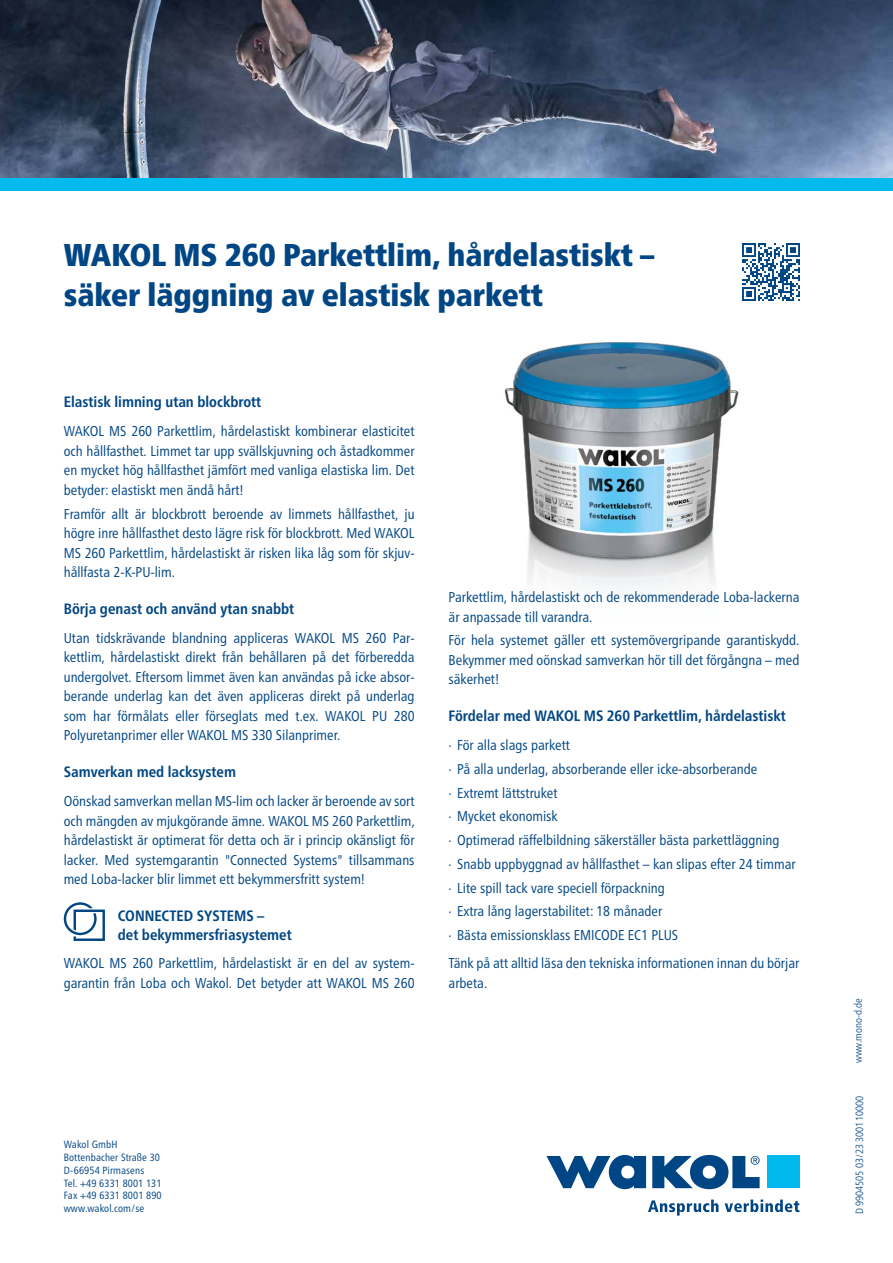
<style>
.page{position:relative;width:893px;height:1263px;background:#fff}
.page>*{position:absolute;margin:0;border:0;box-sizing:border-box;transform-origin:0 0}
.t1{font:900 condensed 31.5px/40.5px "Frutiger Neue LTW1 G";color:#004684}
.t2{font:700 condensed 15px/19.5px "Frutiger Neue LTW1 G";color:#004684}
.t3{font:condensed 14.25px/19.5px "Frutiger Neue LTW1 G";color:#004684;text-align:justify}
.t4{font:condensed 10.5px/12.8px "Frutiger Neue LTW1 G";letter-spacing:.01em;color:#004684}
.t5{font:300 condensed 10.5px "Frutiger Neue LTW1 G";color:#004684}
</style>
<div class="page">
<svg style="left:648px;top:1199px;width:70px;height:16px"></svg>
<svg style="left:725px;top:1199px;width:74px;height:13px"></svg>
<svg style="left:546px;top:1155px;width:100px;height:34px"></svg>
<svg style="left:652px;top:1155px;width:108px;height:34px"></svg>
<div style="left:767px;top:1156px;width:32px;height:32px;background:#00baee"></div>
<img style="left:0;top:0;width:893px;height:179px">
<div style="left:0;top:179px;width:893px;height:12px;background:#05bbee"></div>
<img style="left:504px;top:342px;width:235px;height:247px">
<img style="left:742px;top:243px;width:57px;height:57px">
<svg style="left:64px;top:902px;width:41px;height:39px"></svg>
<h1 class="t1" style="left:64px;top:231px;width:592px">WAKOL MS 260 Parkettlim, hårdelastiskt – säker läggning av elastisk parkett</h1>
<p class="t2" style="left:64px;top:391px;width:199px">Elastisk limning utan blockbrott</p>
<p class="t3" style="left:64px;top:420px;width:352px">WAKOL MS 260 Parkettlim, hårdelastiskt kombinerar elasticitet och hållfasthet. Limmet tar upp svällskjuvning och åstadkommer en mycket hög hållfasthet jämfört med vanliga elastiska lim. Det betyder: elastiskt men ändå hårt!</p>
<p class="t3" style="left:64px;top:503px;width:352px">Framför allt är blockbrott beroende av limmets hållfasthet, ju högre inre hållfasthet desto lägre risk för blockbrott. Med WAKOL MS 260 Parkettlim, hårdelastiskt är risken lika låg som för skjuv&shy;hållfasta 2-K-PU-lim.</p>
<p class="t2" style="left:64px;top:597px;width:232px">Börja genast och använd ytan snabbt</p>
<p class="t3" style="left:64px;top:627px;width:352px">Utan tidskrävande blandning appliceras WAKOL MS 260 Par&shy;kettlim, hårdelastiskt direkt från behållaren på det förberedda undergolvet. Eftersom limmet även kan användas på icke absor&shy;berande underlag kan det även appliceras direkt på underlag som har förmålats eller förseglats med t.ex. WAKOL PU 280<br>Polyuretanprimer eller WAKOL MS 330 Silanprimer.</p>
<p class="t2" style="left:64px;top:760px;width:174px">Samverkan med lacksystem</p>
<p class="t3" style="left:64px;top:790px;width:352px">Oönskad samverkan mellan MS-lim och lacker är beroende av sort och mängden av mjukgörande ämne. WAKOL MS 260 Parkettlim, hårdelastiskt är optimerat för detta och är i princip okänsligt för lacker. Med systemgarantin "Connected Systems" tillsammans med Loba-lacker blir limmet ett bekymmersfritt system!</p>
<p class="t2" style="left:118px;top:904px;width:176px">CONNECTED SYSTEMS –<br>det bekymmersfriasystemet</p>
<p class="t3" style="left:64px;top:952px;width:352px">WAKOL MS 260 Parkettlim, hårdelastiskt är en del av system&shy;garantin från Loba och Wakol. Det betyder att WAKOL MS 260</p>
<p class="t3" style="left:449px;top:586px;width:352px">Parkettlim, hårdelastiskt och de rekommenderade Loba-lackerna är anpassade till varandra.</p>
<p class="t3" style="left:449px;top:629px;width:352px">För hela systemet gäller ett systemövergripande garantiskydd.<br>Bekymmer med oönskad samverkan hör till det förgångna – med säkerhet!</p>
<p class="t2" style="left:449px;top:704px;width:339px">Fördelar med WAKOL MS 260 Parkettlim, hårdelastiskt</p>
<p class="t3" style="left:449px;top:732px;width:348px;line-height:23.7px;text-align:left">· För alla slags parkett<br>· På alla underlag, absorberande eller icke-absorberande<br>· Extremt lättstruket<br>· Mycket ekonomisk<br>· Optimerad räffelbildning säkerställer bästa parkettläggning<br>· Snabb uppbyggnad av hållfasthet – kan slipas efter 24 timmar · Lite spill tack vare speciell förpackning<br>· Extra lång lagerstabilitet: 18 månader<br>· Bästa emissionsklass EMICODE EC1 PLUS</p>
<p class="t3" style="left:449px;top:952px;width:352px">Tänk på att alltid läsa den tekniska informationen innan du börjar arbeta.</p>
<p class="t4" style="left:64px;top:1137px;width:99px">Wakol GmbH<br>Bottenbacher Straße 30<br>D-66954 Pirmasens<br>Tel. +49 6331 8001 131<br>Fax +49 6331 8001 890 www.wakol.com/se</p>
<p class="t5" style="left:850px;top:1063px;width:67px;rotate:-90deg">www.mono-d.de</p>
<p class="t5" style="left:852px;top:1214px;width:119px;rotate:-90deg">D 9904505 03/23 300110000</p>
</div>
